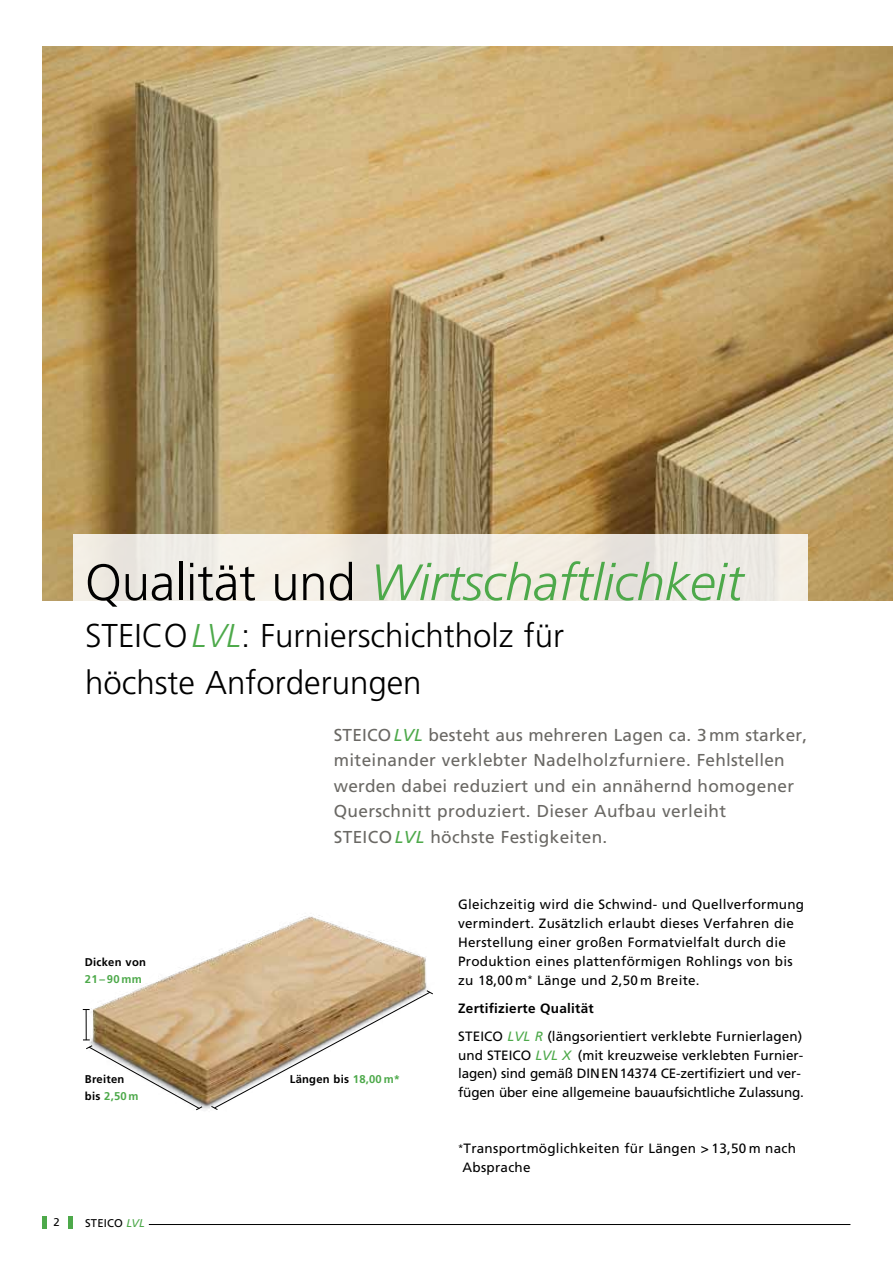
<style>
.page{position:relative;width:893px;height:1263px;background:#fff}
.page>*{position:absolute;margin:0;border:0;box-sizing:border-box;transform-origin:0 0}
.t1{font:italic 300 51px "Frutiger";letter-spacing:-.005em;color:#4da94a}
.t2{font:300 33px/46.8px "Frutiger";color:#000}
.t3{font:17.25px/25.5px "Frutiger";letter-spacing:.02em;color:#6a6864}
.t4{font:13.5px/18.8px "Frutiger";letter-spacing:.02em;color:#000}
.t5{font:13.5px/18.8px "Frutiger";letter-spacing:-.01em;color:#000}
.t6{font:700 11.25px/16.5px "Frutiger";letter-spacing:.02em;color:#000}
.t7{font:11.25px "Frutiger";letter-spacing:.02em;color:#000}
.t8{font:700 11.25px "Frutiger";letter-spacing:.02em;color:#4da94a}
.s1{font-style:normal;color:#000}
.s2{font-style:italic;color:#4da94a}
.s3{color:#4da94a}
.s4{font-weight:700}
</style>
<div class="page">
<hr style="left:43px;top:1216px;width:4px;height:13px;background:#4da94a">
<div style="left:68px;top:1216px;width:5px;height:13px;background:#4da94a"></div>
<hr style="left:149px;top:1224px;width:701px;height:1px;background:#000">
<img style="left:43px;top:47px;width:850px;height:553px">
<svg style="left:73px;top:534px;width:735px;height:67px;background:#efebe3"></svg>
<img style="left:82px;top:915px;width:345px;height:196px">
<svg style="left:211px;top:990px;width:222px;height:120px"></svg>
<hr style="left:86px;top:1009px;width:1px;height:31px;background:#000">
<svg style="left:83px;top:1040px;width:120px;height:70px"></svg>
<h1 class="t1" style="left:85px;top:553px;width:660px"><span class="s1">Qualität und</span> Wirtschaftlichkeit</h1>
<h2 class="t2" style="left:85px;top:613px;width:480px">STEICO<span class="s2">LVL</span>: Furnierschichtholz für höchste Anforderungen</h2>
<p class="t3" style="left:334px;top:722px;width:475px">STEICO<span class="s2">LVL</span> besteht aus mehreren Lagen ca. 3mm starker, miteinander verklebter Nadelholzfurniere. Fehlstellen werden dabei reduziert und ein annähernd homogener Querschnitt produziert. Dieser Aufbau verleiht<br>STEICO <span class="s2">LVL</span> höchste Festigkeiten.</p>
<p class="t6" style="left:85px;top:954px;width:62px">Dicken von</p>
<p class="t8" style="left:85px;top:972px;width:58px">21–90mm</p>
<p class="t6" style="left:85px;top:1071px;width:55px">Breiten bis <span class="s3">2,50 m</span></p>
<p class="t6" style="left:290px;top:1071px;width:112px">Längen bis <span class="s3">18,00 m*</span></p>
<p class="t7" style="left:54px;top:1216px;width:8px">2</p>
<p class="t7" style="left:85px;top:1216px;width:61px">STEICO <span class="s2">LVL</span></p>
<p class="t4" style="left:458px;top:895px;width:347px">Gleichzeitig wird die Schwind- und Quellverformung vermindert. Zusätzlich erlaubt dieses Verfahren die Herstellung einer großen Formatvielfalt durch die Produktion eines plattenförmigen Rohlings von bis zu 18,00 m<sup>*</sup> Länge und 2,50 m Breite.</p>
<p class="t4" style="left:458px;top:994px;width:346px;line-height:28px"><span class="s4">Zertifizierte Qualität<br></span>STEICO <span class="s2">LVL R</span> (längsorientiert verklebte Furnierlagen)</p>
<p class="t5" style="left:458px;top:1045px;width:347px">und STEICO <span class="s2">LVL X</span> (mit kreuzweise verklebten Furnier&shy;lagen) sind gemäß DINEN14374 CE-zertifiziert und ver&shy;fügen über eine allgemeine bauaufsichtliche Zulassung.</p>
<p class="t4" style="left:463px;top:1139px;width:335px;text-indent:-4px"><sup>*</sup>Transportmöglichkeiten für Längen &gt; 13,50 m nach<br>Absprache</p>
</div>
